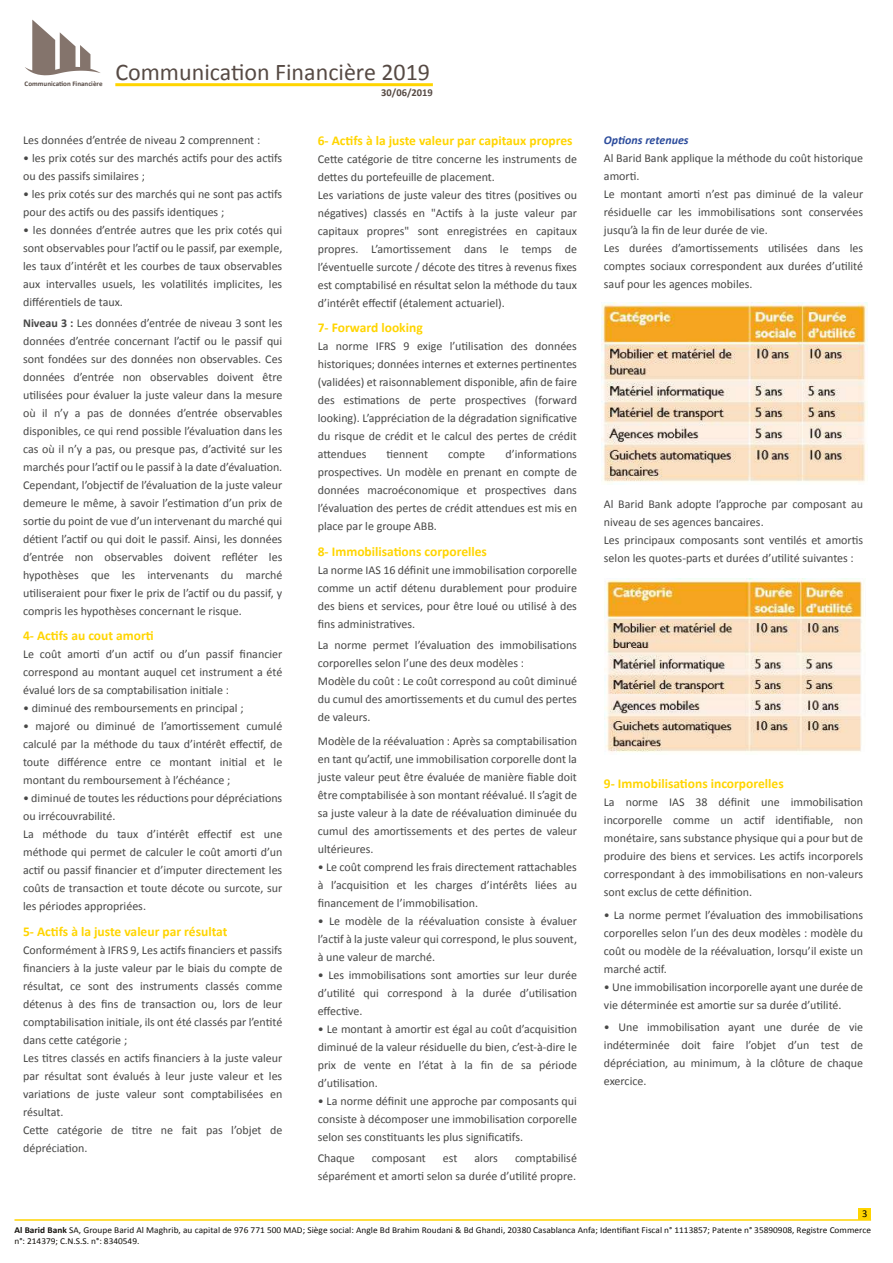
<style>
.page{position:relative;width:893px;height:1263px;background:#fff}
.page>*{position:absolute;margin:0;border:0;box-sizing:border-box;transform-origin:0 0}
.t1{font:24px "Calibri";color:#564a44}
.t2{font:700 13.5px "Calibri";color:#ffd500}
.t3{font:12px/18px "Calibri";color:#474746;text-align:justify}
.t4{font:italic 700 12px "Calibri";color:#2c4c9c}
.t5{font:700 10.5px "Calibri";color:#564a44}
.t6{font:10.5px "Calibri";color:#000}
.t7{font:9px/10.8px "Calibri";color:#13110c;scale:1.04 1}
.t8{font:700 7.05px "Calibri";color:#564a44}
.s1{font-weight:700}
</style>
<div class="page">
<hr style="left:14px;top:1219px;width:857px;height:2px;background:#ffd400">
<svg style="left:25px;top:20px;width:76px;height:55px"></svg>
<hr style="left:115px;top:83px;width:318px;height:3px;background:#ffd500">
<div style="left:858px;top:1208px;width:13px;height:11px;background:#ffd400"></div>
<img style="left:602px;top:303px;width:265px;height:180px">
<img style="left:604px;top:579px;width:260px;height:173px">
<p class="t8" style="left:25px;top:79px;width:79px">Communication Financière</p>
<h1 class="t1" style="left:115px;top:57px;width:316px">Communication Financière 2019</h1>
<p class="t5" style="left:381px;top:86px;width:53px">30/06/2019</p>
<p class="t3" style="left:23px;top:131px;width:239px">Les données d’entrée de niveau 2 comprennent :</p>
<p class="t3" style="left:23px;top:149px;width:261px">• les prix cotés sur des marchés actifs pour des actifs ou des passifs similaires ;</p>
<p class="t3" style="left:23px;top:185px;width:261px">• les prix cotés sur des marchés qui ne sont pas actifs pour des actifs ou des passifs identiques ;</p>
<p class="t3" style="left:23px;top:221px;width:261px">• les données d’entrée autres que les prix cotés qui sont observables pour l’actif ou le passif, par exemple, les taux d’intérêt et les courbes de taux observables aux intervalles usuels, les volatilités implicites, les différentiels de taux.</p>
<p class="t3" style="left:23px;top:314px;width:261px"><span class="s1">Niveau 3 :</span> Les données d’entrée de niveau 3 sont les données d’entrée concernant l’actif ou le passif qui sont fondées sur des données non observables. Ces données d’entrée non observables doivent être utilisées pour évaluer la juste valeur dans la mesure où il n’y a pas de données d’entrée observables disponibles, ce qui rend possible l’évaluation dans les cas où il n’y a pas, ou presque pas, d’activité sur les marchés pour l’actif ou le passif à la date d’évaluation.<br>Cependant, l’objectif de l’évaluation de la juste valeur demeure le même, à savoir l’estimation d’un prix de sortie du point de vue d’un intervenant du marché qui détient l’actif ou qui doit le passif. Ainsi, les données d’entrée non observables doivent refléter les hypothèses que les intervenants du marché utiliseraient pour fixer le prix de l’actif ou du passif, y compris les hypothèses concernant le risque.</p>
<p class="t2" style="left:23px;top:627px;width:132px">4- Actifs au cout amorti</p>
<p class="t3" style="left:23px;top:645px;width:261px">Le coût amorti d’un actif ou d’un passif financier correspond au montant auquel cet instrument a été évalué lors de sa comptabilisation initiale :</p>
<p class="t3" style="left:23px;top:699px;width:222px">• diminué des remboursements en principal ;</p>
<p class="t3" style="left:23px;top:717px;width:261px">• majoré ou diminué de l’amortissement cumulé calculé par la méthode du taux d’intérêt effectif, de toute différence entre ce montant initial et le montant du remboursement à l’échéance ;</p>
<p class="t3" style="left:23px;top:789px;width:261px;text-align:left">• diminué de toutes les réductions pour dépréciations ou irrécouvrabilité.<br>La méthode du taux d’intérêt effectif est une méthode qui permet de calculer le coût amorti d’un actif ou passif financier et d’imputer directement les coûts de transaction et toute décote ou surcote, sur les périodes appropriées.</p>
<p class="t2" style="left:23px;top:923px;width:206px">5- Actifs à la juste valeur par résultat</p>
<p class="t3" style="left:23px;top:941px;width:261px;text-align:left">Conformément à IFRS 9, Les actifs financiers et passifs financiers à la juste valeur par le biais du compte de résultat, ce sont des instruments classés comme détenus à des fins de transaction ou, lors de leur comptabilisation initiale, ils ont été classés par l’entité dans cette catégorie ;<br>Les titres classés en actifs financiers à la juste valeur par résultat sont évalués à leur juste valeur et les variations de juste valeur sont comptabilisées en résultat.<br>Cette catégorie de titre ne fait pas l’objet de dépréciation.</p>
<p class="t2" style="left:318px;top:132px;width:256px">6- Actifs à la juste valeur par capitaux propres</p>
<p class="t3" style="left:318px;top:150px;width:261px;text-align:left">Cette catégorie de titre concerne les instruments de dettes du portefeuille de placement.<br>Les variations de juste valeur des titres (positives ou négatives) classés en "Actifs à la juste valeur par capitaux propres" sont enregistrées en capitaux propres. L’amortissement dans le temps de l’éventuelle surcote / décote des titres à revenus fixes est comptabilisé en résultat selon la méthode du taux d’intérêt effectif (étalement actuariel).</p>
<p class="t2" style="left:318px;top:319px;width:106px">7- Forward looking</p>
<p class="t3" style="left:318px;top:337px;width:261px">La norme IFRS 9 exige l’utilisation des données historiques; données internes et externes pertinentes (validées) et raisonnablement disponible, afin de faire des estimations de perte prospectives (forward looking). L’appréciation de la dégradation significative du risque de crédit et le calcul des pertes de crédit attendues</p>
<p class="t3" style="left:318px;top:445px;width:261px;text-indent:188px">d’informations prospectives. Un modèle en prenant en compte de données macroéconomique et prospectives dans l’évaluation des pertes de crédit attendues est mis en place par le groupe ABB.</p>
<p class="t2" style="left:318px;top:543px;width:171px">8- Immobilisations corporelles</p>
<p class="t3" style="left:318px;top:561px;width:261px">La norme IAS 16 définit une immobilisation corporelle comme un actif détenu durablement pour produire des biens et services, pour être loué ou utilisé à des fins administratives.</p>
<p class="t3" style="left:318px;top:636px;width:261px;text-align:left">La norme permet l’évaluation des immobilisations corporelles selon l’une des deux modèles :<br>Modèle du coût : Le coût correspond au coût diminué du cumul des amortissements et du cumul des pertes de valeurs.</p>
<p class="t3" style="left:318px;top:732px;width:261px">Modèle de la réévaluation : Après sa comptabilisation en tant qu’actif, une immobilisation corporelle dont la juste valeur peut être évaluée de manière fiable doit être comptabilisée à son montant réévalué. Il s’agit de sa juste valeur à la date de réévaluation diminuée du cumul des amortissements et des pertes de valeur ultérieures.</p>
<p class="t3" style="left:318px;top:858px;width:261px">• Le coût comprend les frais directement rattachables à l’acquisition et les charges d’intérêts liées au financement de l’immobilisation.</p>
<p class="t3" style="left:318px;top:912px;width:261px">• Le modèle de la réévaluation consiste à évaluer l’actif à la juste valeur qui correspond, le plus souvent, à une valeur de marché.</p>
<p class="t3" style="left:318px;top:966px;width:261px">• Les immobilisations sont amorties sur leur durée d’utilité qui correspond à la durée d’utilisation effective.</p>
<p class="t3" style="left:318px;top:1020px;width:261px">• Le montant à amortir est égal au coût d’acquisition diminué de la valeur résiduelle du bien, c’est-à-dire le prix de vente en l’état à la fin de sa période d’utilisation.</p>
<p class="t3" style="left:318px;top:1092px;width:261px">• La norme définit une approche par composants qui consiste à décomposer une immobilisation corporelle selon ses constituants les plus significatifs.</p>
<p class="t3" style="left:318px;top:1149px;width:39px">Chaque</p>
<p class="t3" style="left:372px;top:1149px;width:56px">composant</p>
<p class="t3" style="left:443px;top:1149px;width:16px">est</p>
<p class="t3" style="left:474px;top:1149px;width:25px">alors</p>
<p class="t3" style="left:387px;top:445px;width:43px">tiennent</p>
<p class="t3" style="left:448px;top:445px;width:39px">compte</p>
<p class="t3" style="left:318px;top:1149px;width:261px;text-align:right">comptabilisé<br>séparément et amorti selon sa durée d’utilité propre.</p>
<p class="t4" style="left:604px;top:132px;width:86px">Options retenues</p>
<p class="t3" style="left:604px;top:149px;width:261px;text-align:left">Al Barid Bank applique la méthode du coût historique amorti.<br>Le montant amorti n’est pas diminué de la valeur résiduelle car les immobilisations sont conservées jusqu’à la fin de leur durée de vie.<br>Les durées d’amortissements utilisées dans les comptes sociaux correspondent aux durées d’utilité sauf pour les agences mobiles.</p>
<p class="t3" style="left:604px;top:495px;width:261px;text-align:left">Al Barid Bank adopte l’approche par composant au niveau de ses agences bancaires.<br>Les principaux composants sont ventilés et amortis selon les quotes-parts et durées d’utilité suivantes :</p>
<p class="t2" style="left:604px;top:775px;width:181px">9- Immobilisations incorporelles</p>
<p class="t3" style="left:604px;top:793px;width:261px">La norme IAS 38 définit une immobilisation incorporelle comme un actif identifiable, non monétaire, sans substance physique qui a pour but de produire des biens et services. Les actifs incorporels correspondant à des immobilisations en non-valeurs sont exclus de cette définition.</p>
<p class="t3" style="left:604px;top:906px;width:261px">• La norme permet l’évaluation des immobilisations corporelles selon l’un des deux modèles : modèle du coût ou modèle de la réévaluation, lorsqu’il existe un marché actif.</p>
<p class="t3" style="left:604px;top:978px;width:261px">• Une immobilisation incorporelle ayant une durée de vie déterminée est amortie sur sa durée d’utilité.</p>
<p class="t3" style="left:604px;top:1018px;width:261px">• Une immobilisation ayant une durée de vie indéterminée doit faire l’objet d’un test de dépréciation, au minimum, à la clôture de chaque exercice.</p>
<p class="t6" style="left:862px;top:1206px;width:7px">3</p>
<p class="t7" style="left:14px;top:1225px;width:825px"><span class="s1">Al Barid Bank</span> SA, Groupe Barid Al Maghrib, au capital de 976 771 500 MAD; Siège social: Angle Bd Brahim Roudani &amp; Bd Ghandi, 20380 Casablanca Anfa; Identifiant Fiscal n° 1113857; Patente n° 35890908, Registre Commerce n°: 214379; C.N.S.S. n°: 8340549.</p>
</div>
